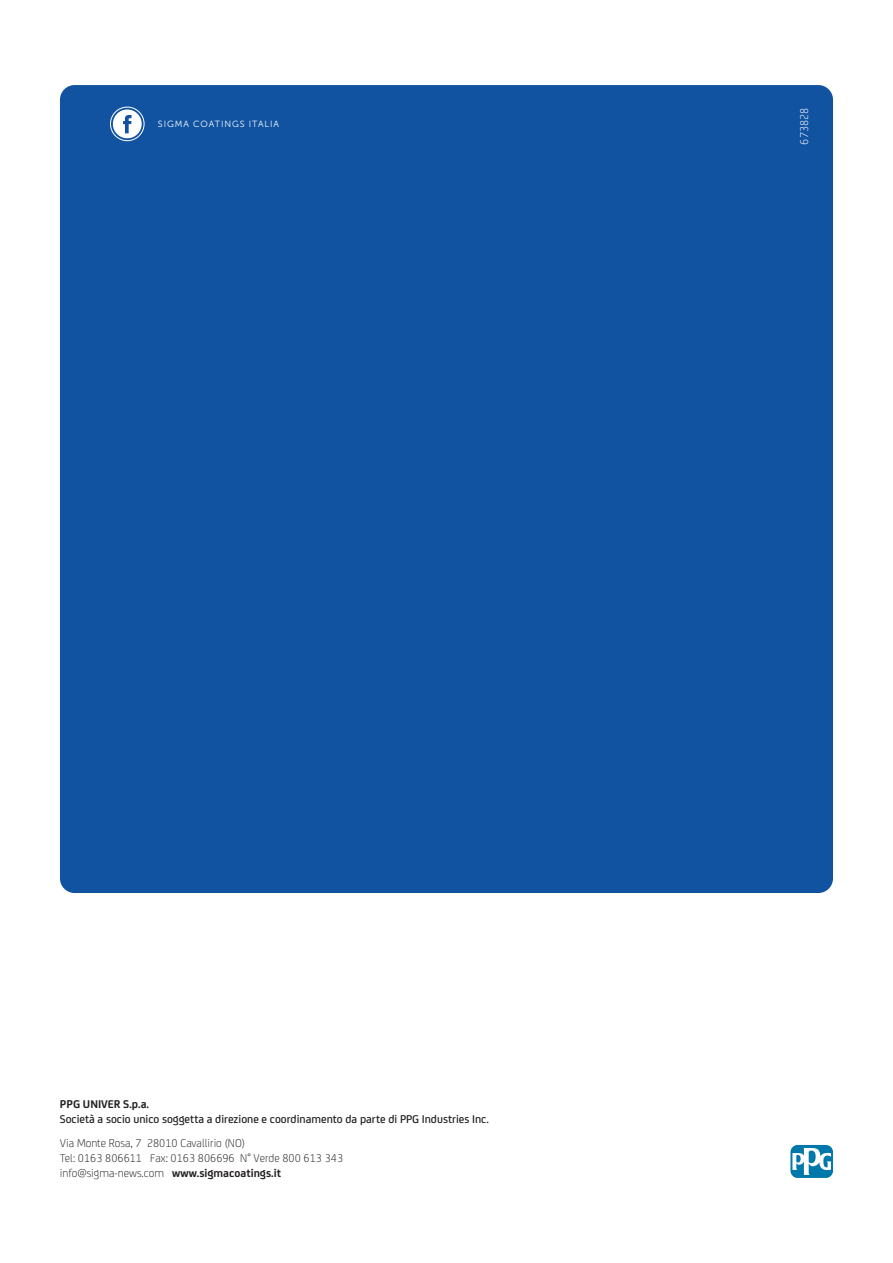
<style>
.page{position:relative;width:893px;height:1263px;background:#fff}
.page>*{position:absolute;margin:0;border:0;box-sizing:border-box;transform-origin:0 0}
.t1{font:300 12px/15px "FS Joey";color:#231f20}
.t2{font:500 12px "FS Joey";color:#231f20}
.t3{font:700 12px "FS Joey";color:#231f20}
.t4{font:300 12px "FS Joey";color:#fff}
.t5{font:9px "Museo Sans 300";letter-spacing:.1em;color:#fff}
.s1{font-weight:700}
</style>
<div class="page">
<div style="left:790px;top:1145px;width:43px;height:33px;background:#0078aa;border-radius:7px"></div>
<svg style="left:792px;top:1147px;width:39px;height:28px"></svg>
<div style="left:60px;top:85px;width:773px;height:808px;background:#1153a1;border-radius:15px"></div>
<div style="left:110px;top:107px;width:34px;height:34px;border:1px solid #fff;border-radius:50%"></div>
<svg style="left:113px;top:109px;width:29px;height:29px"></svg>
<p class="t5" style="left:158px;top:119px;width:122px">SIGMA COATINGS ITALIA</p>
<p class="t4" style="left:796px;top:145px;width:38px;rotate:-90deg">673828</p>
<p class="t3" style="left:60px;top:1095px;width:91px">PPG UNIVER S.p.a.</p>
<p class="t2" style="left:60px;top:1110px;width:430px">Società a socio unico soggetta a direzione e coordinamento da parte di PPG Industries Inc.</p>
<p class="t1" style="left:60px;top:1135px;width:285px">Via Monte Rosa, 7 28010 Cavallirio (NO)<br>Tel: 0163 806611 Fax: 0163 806696 N° Verde 800 613 343 info@sigma-news.com <span class="s1">www.sigmacoatings.it</span></p>
</div>
